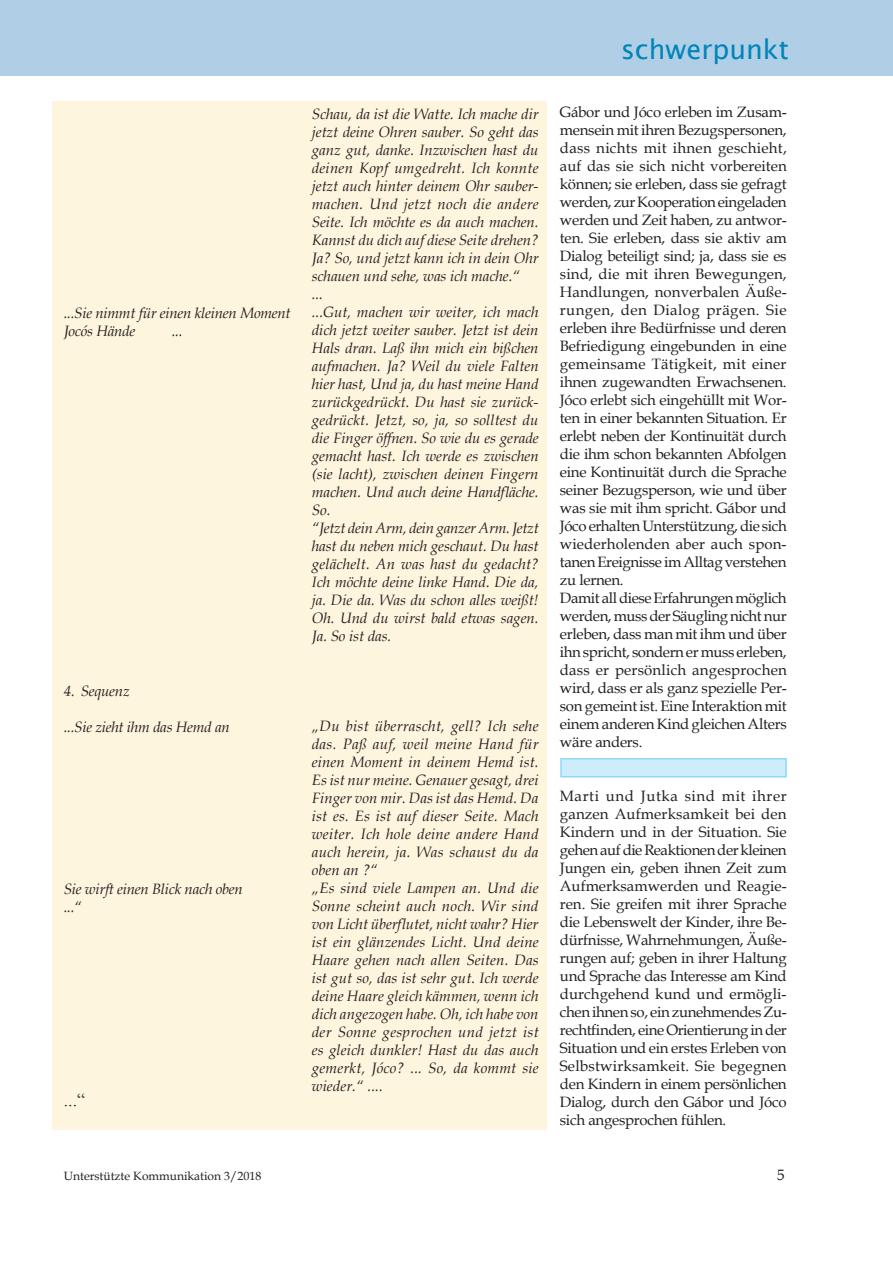
<style>
.page{position:relative;width:893px;height:1263px;background:#fff}
.page>*{position:absolute;margin:0;border:0;box-sizing:border-box;transform-origin:0 0}
.t1{font:27px "Lucida Sans Unicode";color:#0085b9}
.t2{font:18px "Times New Roman";color:#231f20}
.t3{font:15px/18px "Book Antiqua";letter-spacing:-.02em;color:#231f20}
.t4{font:italic 15px/18px "Book Antiqua";color:#231f20}
.t5{font:12px "Book Antiqua";color:#231f20}
</style>
<div class="page">
<div style="left:53px;top:101px;width:494px;height:1028px;background:#fef5de"></div>
<div style="left:560px;top:758px;width:227px;height:19px;background:#ceedfb;border:2px solid #91d8f7"></div>
<div style="left:0;top:0;width:893px;height:75px;background:#b0cee5"></div>
<p class="t4" style="left:64px;top:303px;width:228px">...Sie nimmt für einen kleinen Moment<br>Jocós Hände</p>
<p class="t4" style="left:172px;top:321px;width:12px">...</p>
<p class="t4" style="left:64px;top:681px;width:67px">4. Sequenz</p>
<p class="t4" style="left:64px;top:717px;width:168px">...Sie zieht ihm das Hemd an</p>
<p class="t4" style="left:64px;top:879px;width:181px">Sie wirft einen Blick nach oben ...“</p>
<p class="t2" style="left:64px;top:1088px;width:23px">...“</p>
<p class="t4" style="left:312px;top:105px;width:228px">Schau, da ist die Watte. Ich mache dir jetzt deine Ohren sauber. So geht das ganz gut, danke. Inzwischen hast du deinen Kopf umgedreht. Ich konnte jetzt auch hinter deinem Ohr sauber&shy;machen. Und jetzt noch die andere<br>Seite. Ich möchte es da auch machen.<br>Kannst du dich auf diese Seite drehen?<br>Ja? So, und jetzt kann ich in dein Ohr schauen und sehe, was ich mache.“<br>...<br>...Gut, machen wir weiter, ich mach dich jetzt weiter sauber. Jetzt ist dein<br>Hals dran. Laß ihn mich ein bißchen aufmachen. Ja? Weil du viele Falten hier hast, Und ja, du hast meine Hand zurückgedrückt. Du hast sie zurück&shy;gedrückt. Jetzt, so, ja, so solltest du die Finger öffnen. So wie du es gerade gemacht hast. Ich werde es zwischen (sie lacht), zwischen deinen Fingern machen. Und auch deine Handfläche.<br>So.<br>“Jetzt dein Arm, dein ganzer Arm. Jetzt hast du neben mich geschaut. Du hast gelächelt. An was hast du gedacht?<br>Ich möchte deine linke Hand. Die da, ja. Die da. Was du schon alles weißt!<br>Oh. Und du wirst bald etwas sagen.<br>Ja. So ist das.</p>
<p class="t4" style="left:312px;top:717px;width:228px">„Du bist überrascht, gell? Ich sehe das. Paß auf, weil meine Hand für einen Moment in deinem Hemd ist.<br>Es ist nur meine. Genauer gesagt, drei<br>Finger von mir. Das ist das Hemd. Da ist es. Es ist auf dieser Seite. Mach weiter. Ich hole deine andere Hand auch herein, ja. Was schaust du da oben an ?“<br>„Es sind viele Lampen an. Und die<br>Sonne scheint auch noch. Wir sind von Licht überflutet, nicht wahr? Hier ist ein glänzendes Licht. Und deine<br>Haare gehen nach allen Seiten. Das ist gut so, das ist sehr gut. Ich werde deine Haare gleich kämmen, wenn ich dich angezogen habe. Oh, ich habe von der Sonne gesprochen und jetzt ist es gleich dunkler! Hast du das auch gemerkt, Jóco? ... So, da kommt sie wieder.“ ....</p>
<h1 class="t1" style="left:621px;top:28px;width:169px">schwerpunkt</h1>
<p class="t3" style="left:560px;top:103px;width:228px">Gábor und Jóco erleben im Zusam&shy;mensein mit ihren Bezugspersonen, dass nichts mit ihnen geschieht, auf das sie sich nicht vorbereiten können; sie erleben, dass sie gefragt werden, zur Kooperation eingeladen werden und Zeit haben, zu antwor&shy;ten. Sie erleben, dass sie aktiv am Dialog beteiligt sind; ja, dass sie es sind, die mit ihren Bewegungen, Handlungen, nonverbalen Äuße&shy;rungen, den Dialog prägen. Sie erleben ihre Bedürfnisse und deren Befriedigung eingebunden in eine gemeinsame Tätigkeit, mit einer ihnen zugewandten Erwachsenen.<br>Jóco erlebt sich eingehüllt mit Wor&shy;ten in einer bekannten Situation. Er erlebt neben der Kontinuität durch die ihm schon bekannten Abfolgen eine Kontinuität durch die Sprache seiner Bezugsperson, wie und über was sie mit ihm spricht. Gábor und Jóco erhalten Unterstützung, die sich wiederholenden aber auch spon&shy;tanen Ereignisse im Alltag verstehen zu lernen.<br>Damit all diese Erfahrungen möglich werden, muss der Säugling nicht nur erleben, dass man mit ihm und über ihn spricht, sondern er muss erleben, dass er persönlich angesprochen wird, dass er als ganz spezielle Per&shy;son gemeint ist. Eine Interaktion mit einem anderen Kind gleichen Alters wäre anders.</p>
<p class="t3" style="left:560px;top:787px;width:228px;text-align:justify">Marti und Jutka sind mit ihrer ganzen Aufmerksamkeit bei den Kindern und in der Situation. Sie gehen auf die Reaktionen der kleinen Jungen ein, geben ihnen Zeit zum Aufmerksamwerden und Reagie&shy;ren. Sie greifen mit ihrer Sprache die Lebenswelt der Kinder, ihre Be&shy;dürfnisse, Wahrnehmungen, Äuße&shy;rungen auf; geben in ihrer Haltung und Sprache das Interesse am Kind durchgehend kund und ermögli&shy;chen ihnen so, ein zunehmendes Zu&shy;rechtfinden, eine Orientierung in der Situation und ein erstes Erleben von Selbstwirksamkeit. Sie begegnen den Kindern in einem persönlichen Dialog, durch den Gábor und Jóco sich angesprochen fühlen.</p>
<p class="t5" style="left:64px;top:1168px;width:199px">Unterstützte Kommunikation 3/2018</p>
<p class="t3" style="left:777px;top:1166px;width:9px">5</p>
</div>
